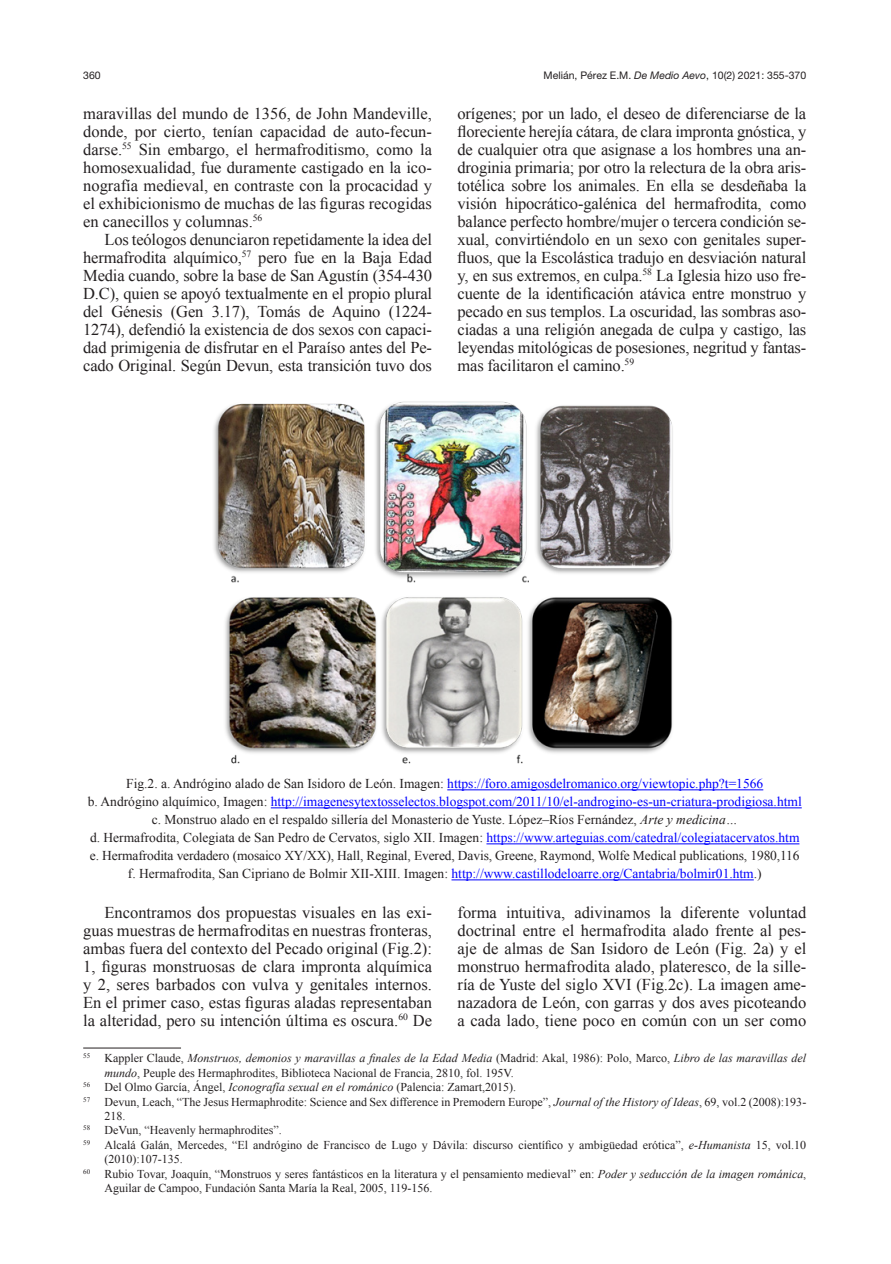
<style>
.page{position:relative;width:891px;height:1264px;background:#fff}
.page>*{position:absolute;margin:0;border:0;box-sizing:border-box;transform-origin:0 0}
.t1{font:16.5px/18px "Times New Roman";color:#231f20;text-align:justify}
.PieFiguras{font:13.5px "Times New Roman";color:#00f}
.PieFiguras-2{font:13.5px "Times New Roman";color:#231f20}
.Notas_al_pie{font:12px/14.4px "Times New Roman";color:#231f20}
.t2{font:10.5px "Helvetica Neue LT Pro";color:#231f20}
.s1{font-style:italic}
.s2{color:#231f20}
.s3{color:#00f}
</style>
<div class="page">
<hr style="left:83px;top:1047px;width:98px;height:1px;background:#231f20">
<hr style="left:447px;top:789px;width:316px;height:1px;background:#00f">
<hr style="left:271px;top:807px;width:530px;height:1px;background:#00f">
<hr style="left:486px;top:843px;width:313px;height:1px;background:#00f">
<hr style="left:451px;top:879px;width:303px;height:1px;background:#00f">
<img style="left:214px;top:401px;width:459px;height:363px">
<p class="t2" style="left:83px;top:69px;width:19px">360</p>
<p class="t2" style="left:543px;top:69px;width:264px">Melián, Pérez E.M. <span class="s1">De Medio Aevo</span>, 10(2) 2021: 355-370</p>
<p class="t1" style="left:83px;top:104px;width:350px">maravillas del mundo de 1356, de John Mandeville, donde, por cierto, tenían capacidad de auto-fecun&shy;darse.<sup>55</sup> Sin embargo, el hermafroditismo, como la homosexualidad, fue duramente castigado en la ico&shy;nografía medieval, en contraste con la procacidad y el exhibicionismo de muchas de las figuras recogidas en canecillos y columnas.<sup>56</sup></p>
<p class="t1" style="left:83px;top:230px;width:350px;text-indent:21px">Los teólogos denunciaron repetidamente la idea del hermafrodita alquímico,<sup>57</sup> pero fue en la Baja Edad Media cuando, sobre la base de San Agustín (354-430<br>D.C), quien se apoyó textualmente en el propio plural del Génesis (Gen 3.17), Tomás de Aquino (1224- 1274), defendió la existencia de dos sexos con capaci&shy;dad primigenia de disfrutar en el Paraíso antes del Pe&shy;cado Original. Según Devun, esta transición tuvo dos</p>
<p class="t1" style="left:457px;top:104px;width:350px">orígenes; por un lado, el deseo de diferenciarse de la floreciente herejía cátara, de clara impronta gnóstica, y de cualquier otra que asignase a los hombres una an&shy;droginia primaria; por otro la relectura de la obra aris&shy;totélica sobre los animales. En ella se desdeñaba la visión hipocrático-galénica del hermafrodita, como balance perfecto hombre/mujer o tercera condición se&shy;xual, convirtiéndolo en un sexo con genitales super&shy;fluos, que la Escolástica tradujo en desviación natural y, en sus extremos, en culpa.<sup>58</sup> La Iglesia hizo uso fre&shy;cuente de la identificación atávica entre monstruo y pecado en sus templos. La oscuridad, las sombras aso&shy;ciadas a una religión anegada de culpa y castigo, las leyendas mitológicas de posesiones, negritud y fantas&shy;mas facilitaron el camino.<sup>59</sup></p>
<p class="PieFiguras" style="left:126px;top:774px;width:638px"><span class="s2">Fig.2. a. Andrógino alado de San Isidoro de León. Imagen:</span> https://foro.amigosdelromanico.org/viewtopic.php?t=1566</p>
<p class="PieFiguras" style="left:88px;top:792px;width:715px"><span class="s2">b. Andrógino alquímico, Imagen:</span> http://imagenesytextosselectos.blogspot.com/2011/10/el-androgino-es-un-criatura-prodigiosa.html</p>
<p class="PieFiguras-2" style="left:152px;top:810px;width:587px">c. Monstruo alado en el respaldo sillería del Monasterio de Yuste. López–Ríos Fernández, <span class="s1">Arte y medicina…</span></p>
<p class="PieFiguras-2" style="left:90px;top:828px;width:711px">d. Hermafrodita, Colegiata de San Pedro de Cervatos, siglo XII. Imagen: <span class="s3">https://www.arteguias.com/catedral/colegiatacervatos.htm</span></p>
<p class="PieFiguras-2" style="left:90px;top:846px;width:711px">e. Hermafrodita verdadero (mosaico XY/XX), Hall, Reginal, Evered, Davis, Greene, Raymond, Wolfe Medical publications, 1980,116</p>
<p class="PieFiguras" style="left:128px;top:864px;width:635px"><span class="s2">f. Hermafrodita, San Cipriano de Bolmir XII-XIII. Imagen:</span> http://www.castillodeloarre.org/Cantabria/bolmir01.htm<span class="s2">.)</span></p>
<p class="t1" style="left:83px;top:903px;width:350px;text-indent:21px">Encontramos dos propuestas visuales en las exi&shy;guas muestras de hermafroditas en nuestras fronteras, ambas fuera del contexto del Pecado original (Fig.2):<br>1, figuras monstruosas de clara impronta alquímica y 2, seres barbados con vulva y genitales internos.<br>En el primer caso, estas figuras aladas representaban la alteridad, pero su intención última es oscura.<sup>60</sup> De</p>
<p class="t1" style="left:457px;top:903px;width:350px">forma intuitiva, adivinamos la diferente voluntad doctrinal entre el hermafrodita alado frente al pes&shy;aje de almas de San Isidoro de León (Fig. 2a) y el monstruo hermafrodita alado, plateresco, de la sille&shy;ría de Yuste del siglo XVI (Fig.2c). La imagen ame&shy;nazadora de León, con garras y dos aves picoteando a cada lado, tiene poco en común con un ser como</p>
<p class="Notas_al_pie" style="left:104px;top:1051px;width:703px;text-indent:-21px"><sup>55</sup> Kappler Claude, <span class="s1">Monstruos, demonios y maravillas a finales de la Edad Media</span> (Madrid: Akal, 1986): Polo, Marco, <span class="s1">Libro de las maravillas del mundo</span>, Peuple des Hermaphrodites, Biblioteca Nacional de Francia, 2810, fol. 195V.</p>
<p class="Notas_al_pie" style="left:83px;top:1079px;width:434px"><sup>56</sup> Del Olmo García, Ángel, <span class="s1">Iconografía sexual en el románico</span> (Palencia: Zamart,2015).</p>
<p class="Notas_al_pie" style="left:104px;top:1094px;width:703px;text-indent:-21px"><sup>57</sup> Devun, Leach, “The Jesus Hermaphrodite: Science and Sex difference in Premodern Europe”, <span class="s1">Journal of the History of Ideas</span>, 69, vol.2 (2008):193-<br>218.</p>
<p class="Notas_al_pie" style="left:83px;top:1123px;width:200px"><sup>58</sup> DeVun, “Heavenly hermaphrodites”.</p>
<p class="Notas_al_pie" style="left:104px;top:1137px;width:703px;text-indent:-21px"><sup>59</sup> Alcalá Galán, Mercedes, “El andrógino de Francisco de Lugo y Dávila: discurso científico y ambigüedad erótica”, <span class="s1">e-Humanista</span> 15, vol.10 (2010):107-135.</p>
<p class="Notas_al_pie" style="left:104px;top:1166px;width:703px;text-indent:-21px"><sup>60</sup> Rubio Tovar, Joaquín, “Monstruos y seres fantásticos en la literatura y el pensamiento medieval” en: <span class="s1">Poder y seducción de la imagen románica</span>,<br>Aguilar de Campoo, Fundación Santa María la Real, 2005, 119-156.</p>
</div>
